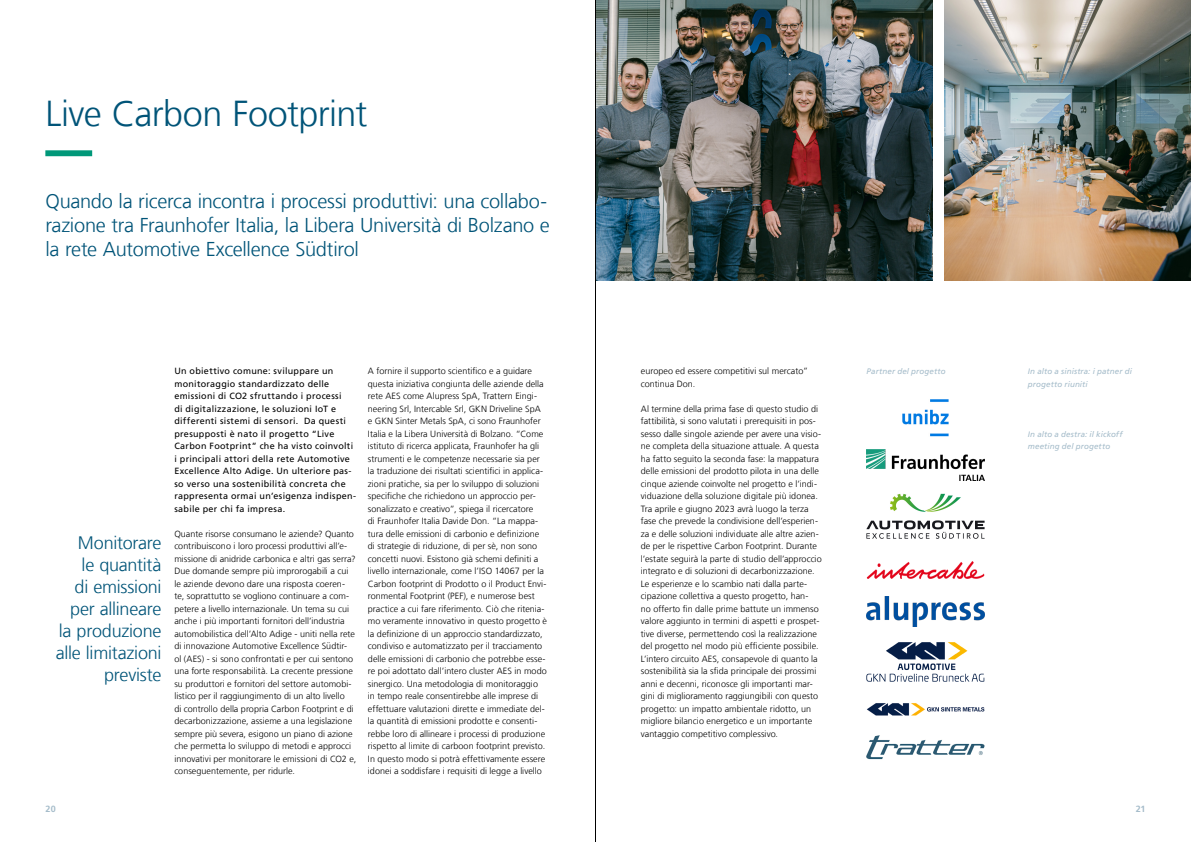
<style>
.page{position:relative;width:1191px;height:842px;background:#fff}
.page>*{position:absolute;margin:0;border:0;box-sizing:border-box;transform-origin:0 0}
.Ueberschrift_36_43_2{font:300 36px "Frutiger LT Com";letter-spacing:-.015em;color:#005478}
.Ueberschrift_Kat2_20{font:300 20px/24px "Frutiger LT Com";letter-spacing:-.015em;color:#005478}
.Hervorhebung_18pt_re{font:300 18px/22px "Frutiger LT Com";letter-spacing:-.015em;color:#005478;text-align:right}
.Fliesstext_9_12_5_sc{font:300 9px/12.5px "Frutiger LT Com";letter-spacing:.005em;color:#000}
.Introtext_9_12_5_sch{font:9px/12.5px "Frutiger LT Com";letter-spacing:.03em;color:#000}
.t1{font:700 9px "Frutiger LT Com";color:#a5bcca}
.Bildtext_Marginal_8{font:italic 8px/12.5px "Frutiger LT Com";letter-spacing:.015em;color:#a5bcca}
</style>
<div class="page">
<img style="left:596px;top:0;width:337px;height:281px">
<img style="left:944px;top:0;width:247px;height:281px">
<svg style="left:45px;top:150px;width:48px;height:6px"></svg>
<img style="left:902px;top:399px;width:46px;height:38px">
<img style="left:866px;top:449px;width:118px;height:31px">
<img style="left:866px;top:493px;width:118px;height:46px">
<img style="left:866px;top:561px;width:119px;height:19px">
<img style="left:866px;top:596px;width:118px;height:30px">
<img style="left:866px;top:642px;width:119px;height:40px">
<img style="left:867px;top:703px;width:117px;height:13px">
<img style="left:866px;top:735px;width:118px;height:25px">
<hr style="left:595px;top:0;width:1px;height:842px;background:#000">
<p class="Ueberschrift_36_43_2" style="left:45px;top:93px;width:323px">Live Carbon Footprint</p>
<p class="Ueberschrift_Kat2_20" style="left:45px;top:190px;width:506px">Quando la ricerca incontra i processi produttivi: una collabo&shy;razione tra Fraunhofer Italia, la Libera Università di Bolzano e la rete Automotive Excellence Südtirol</p>
<p class="Hervorhebung_18pt_re" style="left:56px;top:532px;width:107px">Monitorare<br>le quantità<br>di emissioni per allineare la produzione alle limitazioni previste</p>
<p class="Introtext_9_12_5_sch" style="left:174px;top:365px;width:183px">Un obiettivo comune: sviluppare un monitoraggio standardizzato delle emissioni di CO2 sfruttando i processi<br>di digitalizzazione, le soluzioni IoT e differenti sistemi di sensori. Da questi presupposti è nato il progetto “Live Carbon Footprint” che ha visto coinvolti i principali attori della rete Automotive Excellence Alto Adige. Un ulteriore pas&shy;so verso una sostenibilità concreta che rappresenta ormai un’esigenza indispen&shy;sabile per chi fa impresa.</p>
<p class="Fliesstext_9_12_5_sc" style="left:174px;top:527px;width:183px">Quante risorse consumano le aziende? Quanto contribuiscono i loro processi produttivi all’e&shy;missione di anidride carbonica e altri gas serra?<br>Due domande sempre più improrogabili a cui le aziende devono dare una risposta coeren&shy;te, soprattutto se vogliono continuare a com&shy;petere a livello internazionale. Un tema su cui anche i più importanti fornitori dell’industria automobilistica dell’Alto Adige - uniti nella rete di innovazione Automotive Excellence Südtir&shy;ol (AES) - si sono confrontati e per cui sentono una forte responsabilità. La crecente pressione su produttori e fornitori del settore automobi&shy;listico per il raggiungimento di un alto livello<br>di controllo della propria Carbon Footprint e di decarbonizzazione, assieme a una legislazione sempre più severa, esigono un piano di azione che permetta lo sviluppo di metodi e approcci innovativi per monitorare le emissioni di CO2 e, conseguentemente, per ridurle.</p>
<p class="Fliesstext_9_12_5_sc" style="left:368px;top:365px;width:166px">A fornire il supporto scientifico e a guidare</p>
<p class="Bildtext_Marginal_8" style="left:866px;top:365px;width:81px">Partner del progetto</p>
<p class="Fliesstext_9_12_5_sc" style="left:368px;top:377px;width:181px">questa iniziativa congiunta delle aziende della rete AES come Alupress SpA, Trattern Eingi&shy;neering Srl, Intercable Srl, GKN Driveline SpA e GKN Sinter Metals SpA, ci sono Fraunhofer Italia e la Libera Università di Bolzano. “Come istituto di ricerca applicata, Fraunhofer ha gli strumenti e le competenze necessarie sia per la traduzione dei risultati scientifici in applica&shy;zioni pratiche, sia per lo sviluppo di soluzioni specifiche che richiedono un approccio per&shy;sonalizzato e creativo”, spiega il ricercatore<br>di Fraunhofer Italia Davide Don. “La mappa&shy;tura delle emissioni di carbonio e definizione di strategie di riduzione, di per sè, non sono concetti nuovi. Esistono già schemi definiti a livello internazionale, come l’ISO 14067 per la Carbon footprint di Prodotto o il Product Envi&shy;ronmental Footprint (PEF), e numerose best practice a cui fare riferimento. Ciò che ritenia&shy;mo veramente innovativo in questo progetto è la definizione di un approccio standardizzato, condiviso e automatizzato per il tracciamento delle emissioni di carbonio che potrebbe esse&shy;re poi adottato dall’intero cluster AES in modo sinergico. Una metodologia di monitoraggio in tempo reale consentirebbe alle imprese di effettuare valutazioni dirette e immediate del&shy;la quantità di emissioni prodotte e consenti&shy;rebbe loro di allineare i processi di produzione rispetto al limite di carboon footprint previsto.<br>In questo modo si potrà effettivamente essere idonei a soddisfare i requisiti di legge a livello</p>
<p class="Fliesstext_9_12_5_sc" style="left:641px;top:365px;width:169px">europeo ed essere competitivi sul mercato” continua Don.</p>
<p class="Fliesstext_9_12_5_sc" style="left:641px;top:402px;width:182px">Al termine della prima fase di questo studio di fattibilità, si sono valutati i prerequisiti in pos&shy;sesso dalle singole aziende per avere una visio&shy;ne completa della situazione attuale. A questa ha fatto seguito la seconda fase: la mappatura delle emissioni del prodotto pilota in una delle cinque aziende coinvolte nel progetto e l’indi&shy;viduazione della soluzione digitale più idonea.<br>Tra aprile e giugno 2023 avrà luogo la terza fase che prevede la condivisione dell’esperien&shy;za e delle soluzioni individuate alle altre azien&shy;de per le rispettive Carbon Footprint. Durante l’estate seguirà la parte di studio dell’approccio integrato e di soluzioni di decarbonizzazione.<br>Le esperienze e lo scambio nati dalla parte&shy;cipazione collettiva a questo progetto, han-<br>no offerto fin dalle prime battute un immenso valore aggiunto in termini di aspetti e prospet&shy;tive diverse, permettendo così la realizzazione del progetto nel modo più efficiente possibile.<br>L’intero circuito AES, consapevole di quanto la sostenibilità sia la sfida principale dei prossimi anni e decenni, riconosce gli importanti mar&shy;gini di miglioramento raggiungibili con questo progetto: un impatto ambientale ridotto, un migliore bilancio energetico e un importante vantaggio competitivo complessivo.</p>
<p class="Bildtext_Marginal_8" style="left:1028px;top:365px;width:105px">In alto a sinistra: i patner di progetto riuniti</p>
<p class="Bildtext_Marginal_8" style="left:1028px;top:428px;width:96px">In alto a destra: il kickoff meeting del progetto</p>
<p class="t1" style="left:46px;top:803px;width:12px">20</p>
<p class="t1" style="left:1135px;top:803px;width:11px">21</p>
</div>
